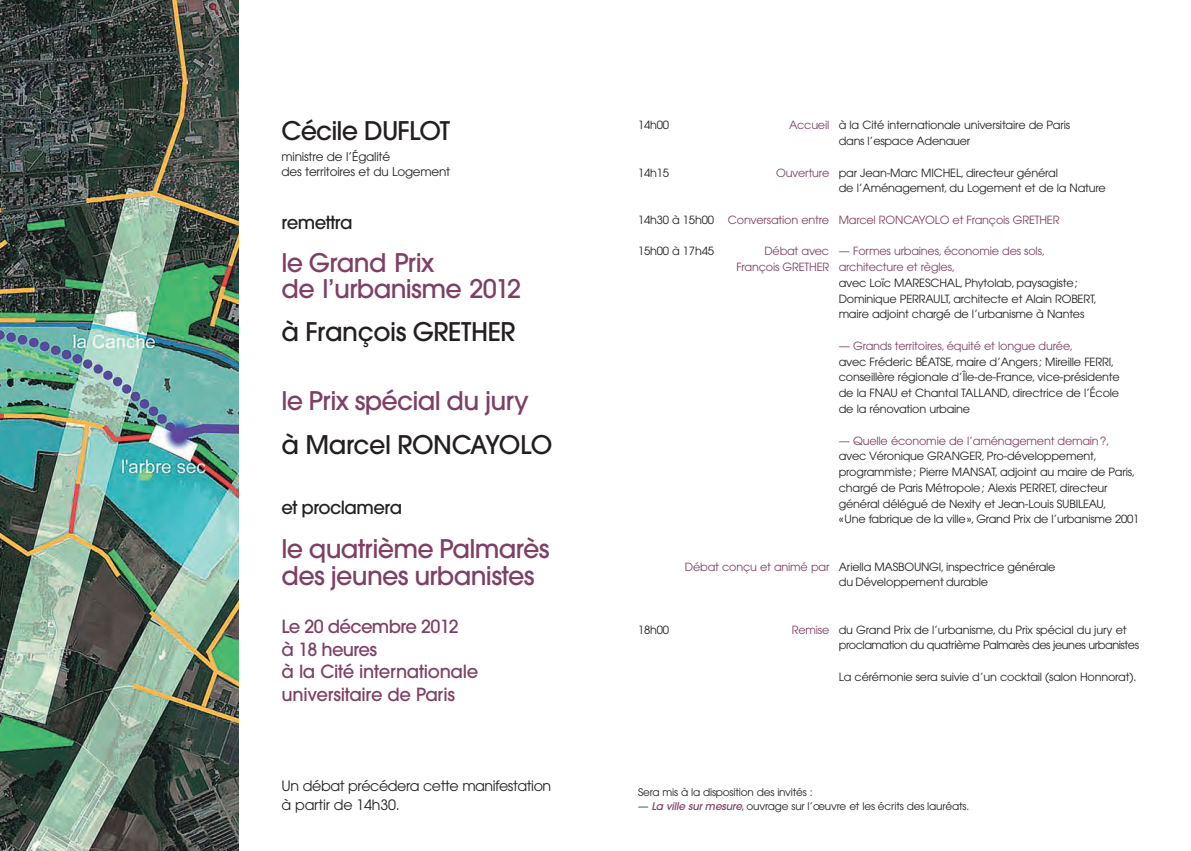
<style>
.page{position:relative;width:1191px;height:851px;background:#fff}
.page>*{position:absolute;margin:0;border:0;box-sizing:border-box;transform-origin:0 0}
.t1{font:500 25.5px/25.5px "Avant Garde";letter-spacing:-.03em;color:#7f3f64}
.t2{font:500 25.5px "Avant Garde";letter-spacing:-.015em;color:#231f20}
.t3{font:500 25.5px "Avant Garde";letter-spacing:-.035em;color:#231f20}
.t4{font:500 18px/22.5px "Avant Garde";letter-spacing:-.015em;color:#7f3f64}
.t5{font:500 18px "Avant Garde";letter-spacing:-.03em;color:#231f20}
.t6{font:14.25px/19.5px "Avant Garde";letter-spacing:-.03em;color:#231f20}
.t7{font:12px/15px "Avant Garde";letter-spacing:-.015em;color:#231f20}
.t8{font:11.25px/15.8px "Avant Garde";letter-spacing:-.015em;color:#231f20}
.t9{font:11.25px/15.8px "Avant Garde";letter-spacing:-.015em;color:#7f3f64;text-align:right}
.t10{font:11.25px/15.8px "Avant Garde";letter-spacing:-.04em;color:#231f20}
.t11{font:10.5px "Avant Garde";letter-spacing:-.015em;color:#231f20}
.s1{color:#231f20}
.s2{font-weight:500;font-style:italic;color:#7f3f64}
</style>
<div class="page">
<img style="left:0;top:0;width:239px;height:850px">
<h1 class="t3" style="left:281px;top:121px;width:170px">Cécile DUFLOT</h1>
<p class="t7" style="left:281px;top:150px;width:170px">ministre de l’Égalité<br>des territoires et du Logement</p>
<h2 class="t5" style="left:281px;top:215px;width:72px">remettra</h2>
<h1 class="t1" style="left:281px;top:252px;width:241px">le Grand Prix<br>de l’urbanisme 2012</h1>
<h1 class="t2" style="left:281px;top:322px;width:236px">à François GRETHER</h1>
<h1 class="t1" style="left:281px;top:390px;width:249px">le Prix spécial du jury</h1>
<h1 class="t2" style="left:281px;top:435px;width:272px">à Marcel RONCAYOLO</h1>
<h2 class="t5" style="left:281px;top:500px;width:122px">et proclamera</h2>
<h1 class="t1" style="left:281px;top:538px;width:270px;line-height:26.2px">le quatrième Palmarès des jeunes urbanistes</h1>
<h2 class="t4" style="left:281px;top:617px;width:198px">Le 20 décembre 2012<br>à 18 heures<br>à la Cité internationale universitaire de Paris</h2>
<p class="t6" style="left:281px;top:777px;width:271px">Un débat précédera cette manifestation à partir de 14h30.</p>
<p class="t8" style="left:638px;top:118px;width:33px">14h00</p>
<p class="t9" style="left:789px;top:118px;width:42px">Accueil</p>
<p class="t8" style="left:638px;top:166px;width:33px">14h15</p>
<p class="t9" style="left:776px;top:166px;width:55px">Ouverture</p>
<p class="t9" style="left:638px;top:213px;width:193px"><span class="s1">14h30 à 15h00</span> Conversation entre</p>
<p class="t8" style="left:638px;top:244px;width:77px">15h00 à 17h45</p>
<p class="t9" style="left:736px;top:244px;width:95px">Débat avec<br>François GRETHER</p>
<p class="t9" style="left:685px;top:559px;width:146px">Débat conçu et animé par</p>
<p class="t8" style="left:638px;top:622px;width:33px">18h00</p>
<p class="t9" style="left:791px;top:622px;width:39px">Remise</p>
<p class="t8" style="left:838px;top:118px;width:233px">à la Cité internationale universitaire de Paris dans l’espace Adenauer</p>
<p class="t8" style="left:838px;top:166px;width:269px">par Jean-Marc MICHEL, directeur général<br>de l’Aménagement, du Logement et de la Nature</p>
<p class="t9" style="left:838px;top:213px;width:222px">Marcel RONCAYOLO et François GRETHER</p>
<p class="t9" style="left:838px;top:244px;width:208px;text-align:left">— Formes urbaines, économie des sols, architecture et règles,</p>
<p class="t8" style="left:838px;top:276px;width:260px">avec Loïc MARESCHAL, Phytolab, paysagiste;<br>Dominique PERRAULT, architecte et Alain ROBERT, maire adjoint chargé de l’urbanisme à Nantes</p>
<p class="t9" style="left:838px;top:339px;width:236px">— Grands territoires, équité et longue durée,</p>
<p class="t8" style="left:838px;top:355px;width:282px">avec Fréderic BÉATSE, maire d’Angers; Mireille FERRI, conseillère régionale d’Île-de-France, vice-présidente de la FNAU et Chantal TALLAND, directrice de l’École de la rénovation urbaine</p>
<p class="t9" style="left:838px;top:433px;width:272px">— Quelle économie de l’aménagement demain?,</p>
<p class="t8" style="left:838px;top:449px;width:302px">avec Véronique GRANGER, Pro-développement, programmiste; Pierre MANSAT, adjoint au maire de Paris, chargé de Paris Métropole; Alexis PERRET, directeur général délégué de Nexity et Jean-Louis SUBILEAU,<br>«Une fabrique de la ville», Grand Prix de l’urbanisme 2001</p>
<p class="t8" style="left:838px;top:559px;width:218px">Ariella MASBOUNGI, inspectrice générale du Développement durable</p>
<p class="t10" style="left:838px;top:622px;width:302px">du Grand Prix de l’urbanisme, du Prix spécial du jury et proclamation du quatrième Palmarès des jeunes urbanistes</p>
<p class="t8" style="left:838px;top:670px;width:299px">La cérémonie sera suivie d’un cocktail (salon Honnorat).</p>
<p class="t11" style="left:638px;top:788px;width:176px">Sera mis à la disposition des invités :</p>
<p class="t11" style="left:638px;top:802px;width:333px">— <span class="s2">La ville sur mesure</span>, ouvrage sur l’œuvre et les écrits des lauréats.</p>
</div>
